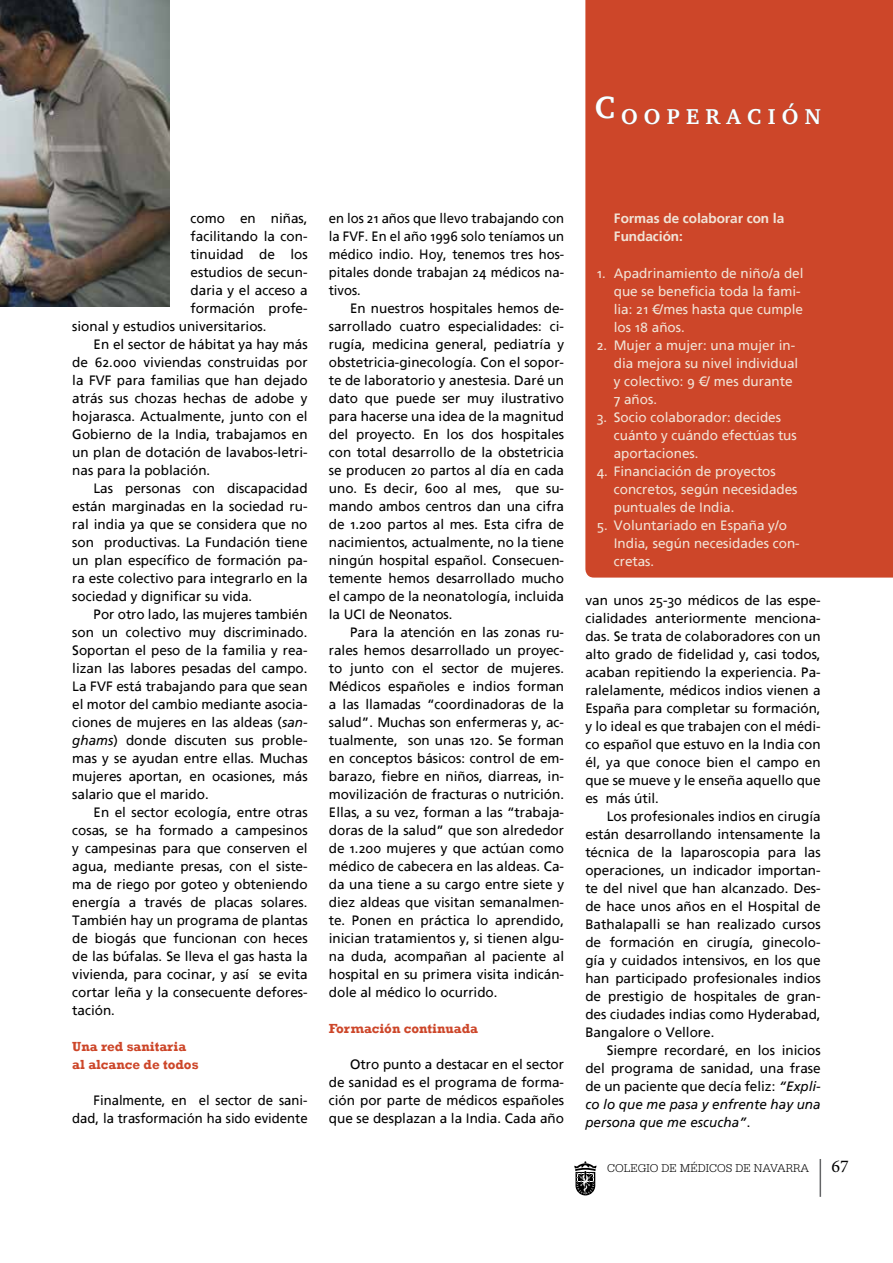
<style>
.page{position:relative;width:893px;height:1263px;background:#fff}
.page>*{position:absolute;margin:0;border:0;box-sizing:border-box;transform-origin:0 0}
.t1{font:700 22.05px "Charter";letter-spacing:.285em;color:#fff}
.t2{font:13.5px/18px "Frutiger Linotype";color:#000;text-align:justify}
.t3{font:13.5px/18px "Frutiger Linotype";color:#f1e3d6}
.t4{font:700 13.5px/18px "Rockwell";color:#cd4629}
.t5{font:700 13.5px/18px "Frutiger Linotype";color:#f1e3d6}
.t6{font:300 12px "Serifa Std";color:#000}
.s1{color:#646567}
.s2{font-style:italic}
.s3{font-family:"Minion Pro";font-weight:400;font-size:18px}
</style>
<div class="page">
<svg style="left:585px;top:0;width:308px;height:578px;background:#cf5135"></svg>
<svg style="left:574px;top:1161px;width:23px;height:34px"></svg>
<hr style="left:820px;top:1159px;width:1px;height:38px;background:#646567">
<img style="left:0;top:0;width:169px;height:307px">
<h1 class="t1" style="left:595px;top:98px;width:227px"><sup>C</sup> OOPERA<span class="s1">CIÓN</span></h1>
<p class="t2" style="left:191px;top:209px;width:118px">como en niñas,</p>
<p class="t2" style="left:191px;top:227px;width:118px">facilitando la con-</p>
<p class="t2" style="left:191px;top:245px;width:118px">tinuidad de los</p>
<p class="t2" style="left:191px;top:263px;width:118px">estudios de secun-</p>
<p class="t2" style="left:191px;top:281px;width:118px">daria y el acceso a</p>
<p class="t2" style="left:191px;top:299px;width:118px">formación profe-</p>
<p class="t2" style="left:72px;top:317px;width:196px">sional y estudios universitarios.</p>
<p class="t2" style="left:94px;top:335px;width:216px">En el sector de hábitat ya hay más</p>
<p class="t2" style="left:72px;top:353px;width:237px">de 62.000 viviendas construidas por</p>
<p class="t2" style="left:72px;top:371px;width:237px">la FVF para familias que han dejado</p>
<p class="t2" style="left:72px;top:389px;width:237px">atrás sus chozas hechas de adobe y</p>
<p class="t2" style="left:72px;top:407px;width:237px">hojarasca. Actualmente, junto con el</p>
<p class="t2" style="left:72px;top:425px;width:237px">Gobierno de la India, trabajamos en</p>
<p class="t2" style="left:72px;top:443px;width:237px">un plan de dotación de lavabos-letri-</p>
<p class="t2" style="left:72px;top:461px;width:140px">nas para la población.</p>
<p class="t2" style="left:94px;top:479px;width:216px">Las personas con discapacidad</p>
<p class="t2" style="left:72px;top:497px;width:237px">están marginadas en la sociedad ru-</p>
<p class="t2" style="left:72px;top:515px;width:237px">ral india ya que se considera que no</p>
<p class="t2" style="left:72px;top:533px;width:237px">son productivas. La Fundación tiene</p>
<p class="t2" style="left:72px;top:551px;width:237px">un plan específico de formación pa-</p>
<p class="t2" style="left:72px;top:569px;width:237px">ra este colectivo para integrarlo en la</p>
<p class="t2" style="left:72px;top:587px;width:182px">sociedad y dignificar su vida.</p>
<p class="t2" style="left:94px;top:605px;width:216px">Por otro lado, las mujeres también</p>
<p class="t2" style="left:72px;top:623px;width:237px">son un colectivo muy discriminado.</p>
<p class="t2" style="left:72px;top:641px;width:237px">Soportan el peso de la familia y rea-</p>
<p class="t2" style="left:72px;top:659px;width:237px">lizan las labores pesadas del campo.</p>
<p class="t2" style="left:72px;top:677px;width:237px">La FVF está trabajando para que sean</p>
<p class="t2" style="left:72px;top:695px;width:237px">el motor del cambio mediante asocia-</p>
<p class="t2" style="left:72px;top:713px;width:237px">ciones de mujeres en las aldeas (<span class="s2">san-</span></p>
<p class="t2" style="left:72px;top:731px;width:237px"><span class="s2">ghams</span>) donde discuten sus proble-</p>
<p class="t2" style="left:72px;top:749px;width:237px">mas y se ayudan entre ellas. Muchas</p>
<p class="t2" style="left:72px;top:767px;width:237px">mujeres aportan, en ocasiones, más</p>
<p class="t2" style="left:72px;top:785px;width:138px">salario que el marido.</p>
<p class="t2" style="left:94px;top:803px;width:215px">En el sector ecología, entre otras</p>
<p class="t2" style="left:72px;top:821px;width:237px">cosas, se ha formado a campesinos</p>
<p class="t2" style="left:72px;top:839px;width:237px">y campesinas para que conserven el</p>
<p class="t2" style="left:72px;top:857px;width:237px">agua, mediante presas, con el siste-</p>
<p class="t2" style="left:72px;top:875px;width:237px">ma de riego por goteo y obteniendo</p>
<p class="t2" style="left:72px;top:893px;width:237px">energía a través de placas solares.</p>
<p class="t2" style="left:72px;top:911px;width:237px">También hay un programa de plantas</p>
<p class="t2" style="left:72px;top:929px;width:237px">de biogás que funcionan con heces</p>
<p class="t2" style="left:72px;top:947px;width:237px">de las búfalas. Se lleva el gas hasta la</p>
<p class="t2" style="left:72px;top:965px;width:237px">vivienda, para cocinar, y así se evita</p>
<p class="t2" style="left:72px;top:983px;width:237px">cortar leña y la consecuente defores-</p>
<p class="t2" style="left:72px;top:1001px;width:44px">tación.</p>
<p class="t4" style="left:72px;top:1037px;width:128px">Una red sanitaria al alcance de todos</p>
<p class="t2" style="left:72px;top:1091px;width:237px;text-align:right">Finalmente, en el sector de sani&shy;dad, la trasformación ha sido evidente</p>
<p class="t2" style="left:329px;top:209px;width:237px">en los 21 años que llevo trabajando con la FVF. En el año 1996 solo teníamos un médico indio. Hoy, tenemos tres hos&shy;pitales donde trabajan 24 médicos na&shy;tivos.</p>
<p class="t2" style="left:329px;top:299px;width:237px;text-indent:21px">En nuestros hospitales hemos de&shy;sarrollado cuatro especialidades: ci&shy;rugía, medicina general, pediatría y obstetricia-ginecología. Con el sopor&shy;te de laboratorio y anestesia. Daré un dato que puede ser muy ilustrativo para hacerse una idea de la magnitud del proyecto. En los dos hospitales con total desarrollo de la obstetricia se producen 20 partos al día en cada uno. Es decir, 600 al mes, que su&shy;mando ambos centros dan una cifra de 1.200 partos al mes. Esta cifra de nacimientos, actualmente, no la tiene ningún hospital español. Consecuen&shy;temente hemos desarrollado mucho el campo de la neonatología, incluida la UCI de Neonatos.</p>
<p class="t2" style="left:329px;top:623px;width:237px;text-indent:21px">Para la atención en las zonas ru&shy;rales hemos desarrollado un proyec&shy;to junto con el sector de mujeres.<br>Médicos españoles e indios forman a las llamadas “coordinadoras de la salud”. Muchas son enfermeras y, ac&shy;tualmente, son unas 120. Se forman en conceptos básicos: control de em&shy;barazo, fiebre en niños, diarreas, in&shy;movilización de fracturas o nutrición.<br>Ellas, a su vez, forman a las “trabaja&shy;doras de la salud” que son alrededor de 1.200 mujeres y que actúan como médico de cabecera en las aldeas. Ca&shy;da una tiene a su cargo entre siete y diez aldeas que visitan semanalmen&shy;te. Ponen en práctica lo aprendido, inician tratamientos y, si tienen algu&shy;na duda, acompañan al paciente al hospital en su primera visita indicán&shy;dole al médico lo ocurrido.</p>
<p class="t4" style="left:329px;top:1019px;width:151px">Formación continuada</p>
<p class="t2" style="left:329px;top:1055px;width:237px;text-indent:21px">Otro punto a destacar en el sector de sanidad es el programa de forma&shy;ción por parte de médicos españoles que se desplazan a la India. Cada año</p>
<p class="t5" style="left:614px;top:209px;width:172px">Formas de colaborar con la<br>Fundación:</p>
<p class="t3" style="left:614px;top:264px;width:191px;text-indent:-17px">1. Apadrinamiento de niño/a del que se beneficia toda la fami&shy;lia: 21 €/mes hasta que cumple los 18 años.</p>
<p class="t3" style="left:614px;top:336px;width:186px;text-indent:-17px">2. Mujer a mujer: una mujer in&shy;dia mejora su nivel individual y colectivo: 9 €/ mes durante<br>7 años.</p>
<p class="t3" style="left:614px;top:408px;width:185px;text-indent:-17px">3. Socio colaborador: decides cuánto y cuándo efectúas tus aportaciones.</p>
<p class="t3" style="left:614px;top:462px;width:185px;text-indent:-17px">4. Financiación de proyectos concretos, según necesidades puntuales de India.</p>
<p class="t3" style="left:614px;top:516px;width:188px;text-indent:-17px">5. Voluntariado en España y/o<br>India, según necesidades con&shy;cretas.</p>
<p class="t2" style="left:585px;top:591px;width:237px">van unos 25-30 médicos de las espe&shy;cialidades anteriormente menciona&shy;das. Se trata de colaboradores con un alto grado de fidelidad y, casi todos, acaban repitiendo la experiencia. Pa&shy;ralelamente, médicos indios vienen a España para completar su formación, y lo ideal es que trabajen con el médi&shy;co español que estuvo en la India con él, ya que conoce bien el campo en que se mueve y le enseña aquello que es más útil.</p>
<p class="t2" style="left:585px;top:807px;width:237px;text-indent:21px">Los profesionales indios en cirugía están desarrollando intensamente la técnica de la laparoscopia para las operaciones, un indicador importan&shy;te del nivel que han alcanzado. Des&shy;de hace unos años en el Hospital de Bathalapalli se han realizado cursos de formación en cirugía, ginecolo&shy;gía y cuidados intensivos, en los que han participado profesionales indios de prestigio de hospitales de gran&shy;des ciudades indias como Hyderabad, Bangalore o Vellore.</p>
<p class="t2" style="left:585px;top:1041px;width:237px;text-indent:21px">Siempre recordaré, en los inicios del programa de sanidad, una frase de un paciente que decía feliz: <span class="s2">“Expli&shy;co lo que me pasa y enfrente hay una persona que me escucha”</span>.</p>
<p class="t6" style="left:607px;top:1161px;width:243px">COLEGIO DE MÉDICOS DE NAVARRA <span class="s3">67</span></p>
</div>
